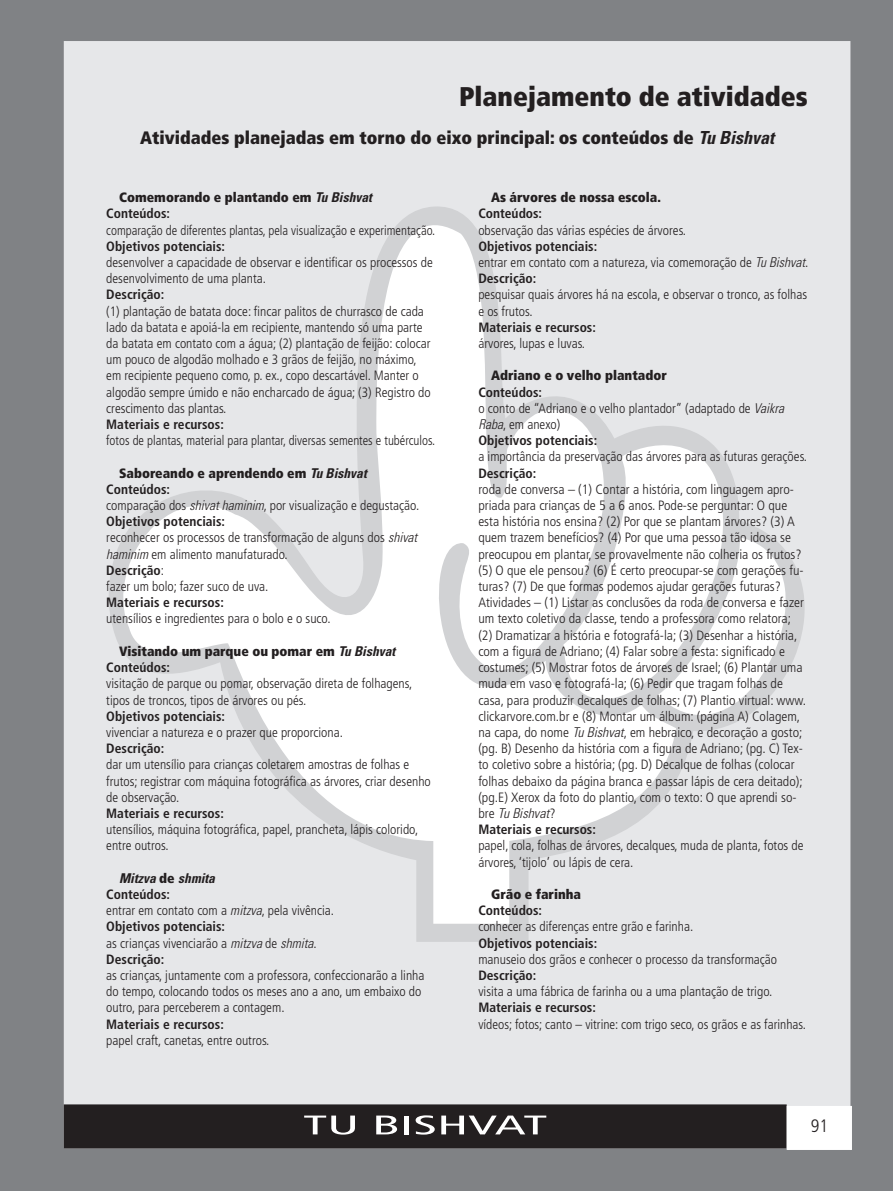
<style>
.page{position:relative;width:893px;height:1191px;background:#808285}
.page>*{position:absolute;margin:0;border:0;box-sizing:border-box;transform-origin:0 0}
.t1{font:900 condensed 27px "Frutiger";color:#231f20}
.t2{font:condensed 27px "Frutiger";color:#fff;scale:2 1}
.t3{font:900 condensed 18px "Frutiger";color:#231f20}
.t4{font:300 condensed 18px "Frutiger";color:#231f20}
.t5{font:300 condensed 13.5px/16.2px "Frutiger";color:#231f20}
.t6{font:700 condensed 13.5px "Frutiger";color:#231f20}
.t7{font:900 condensed 13.5px/16.2px "Frutiger";color:#231f20}
.t8{font:300 condensed 13.5px "Frutiger";color:#231f20;scale:.95 1}
.t9{font:italic 700 condensed 13.5px "Univers";color:#231f20}
.t10{font:italic 300 condensed 13.5px "Univers";color:#231f20}
.s1{font-family:"Univers";font-weight:700;font-style:italic}
.s2{font-weight:700}
.s3{font-weight:900}
.s4{font-family:"Univers";font-style:italic}
.s5{font-family:"Frutiger";font-weight:900;font-style:normal}
.s6{font-family:"Frutiger";font-style:normal}
</style>
<div class="page">
<div style="left:65px;top:42px;width:785px;height:1105px;background:#e6e7e9"></div>
<div style="left:65px;top:1105px;width:721px;height:42px;background:#231f20"></div>
<div style="left:64px;top:1104px;width:723px;height:44px;border:2px solid #231f20"></div>
<div style="left:787px;top:1106px;width:64px;height:43px;background:#fff"></div>
<svg style="left:109px;top:206px;width:696px;height:736px"></svg>
<svg style="left:119px;top:215px;width:557px;height:708px"></svg>
<svg style="left:563px;top:426px;width:167px;height:284px;background:#f2f2f3"></svg>
<svg style="left:657px;top:537px;width:131px;height:180px;background:#f2f2f3"></svg>
<h1 class="t1" style="left:459px;top:81px;width:350px">Planejamento de atividades</h1>
<h2 class="t3" style="left:140px;top:127px;width:635px">Atividades planejadas em torno do eixo principal: os conteúdos de <span class="s1">Tu Bishvat</span></h2>
<p class="t7" style="left:106px;top:189px;width:267px;text-indent:13px">Comemorando e plantando em <span class="s1">Tu Bishvat<br></span><span class="s2">Conteúdos:</span></p>
<p class="t8" style="left:106px;top:222px;width:348px">comparação de diferentes plantas, pela visualização e experimentação.</p>
<p class="t6" style="left:106px;top:238px;width:120px">Objetivos potenciais:</p>
<p class="t5" style="left:106px;top:254px;width:328px">desenvolver a capacidade de observar e identificar os processos de desenvolvimento de uma planta.</p>
<p class="t6" style="left:106px;top:287px;width:60px">Descrição:</p>
<p class="t5" style="left:106px;top:303px;width:326px">(1) plantação de batata doce: fincar palitos de churrasco de cada lado da batata e apoiá-la em recipiente, mantendo só uma parte da batata em contato com a água; (2) plantação de feijão: colocar um pouco de algodão molhado e 3 grãos de feijão, no máximo, em recipiente pequeno como, p. ex., copo descartável. Manter o algodão sempre úmido e não encharcado de água; (3) Registro do crescimento das plantas.</p>
<p class="t6" style="left:106px;top:416px;width:119px">Materiais e recursos:</p>
<p class="t8" style="left:106px;top:433px;width:348px">fotos de plantas, material para plantar, diversas sementes e tubérculos.</p>
<p class="t5" style="left:106px;top:465px;width:314px;text-indent:13px"><span class="s3">Saboreando e aprendendo em</span> <span class="s1">Tu Bishvat </span><span class="s2">Conteúdos:<br></span>comparação dos <span class="s4">shivat haminim</span>, por visualização e degustação.<br><span class="s2">Objetivos potenciais:<br></span>reconhecer os processos de transformação de alguns dos <span class="s4">shivat haminim</span> em alimento manufaturado.<br><span class="s2">Descrição</span>:<br>fazer um bolo; fazer suco de uva.</p>
<p class="t6" style="left:106px;top:594px;width:119px">Materiais e recursos:</p>
<p class="t5" style="left:106px;top:611px;width:226px">utensílios e ingredientes para o bolo e o suco.</p>
<p class="t7" style="left:106px;top:643px;width:290px;text-indent:13px">Visitando um parque ou pomar em <span class="s1">Tu Bishvat<br></span><span class="s2">Conteúdos:</span></p>
<p class="t5" style="left:106px;top:675px;width:308px">visitação de parque ou pomar, observação direta de folhagens, tipos de troncos, tipos de árvores ou pés.</p>
<p class="t6" style="left:106px;top:708px;width:120px">Objetivos potenciais:</p>
<p class="t5" style="left:106px;top:724px;width:238px">vivenciar a natureza e o prazer que proporciona.</p>
<p class="t6" style="left:106px;top:740px;width:60px">Descrição:</p>
<p class="t5" style="left:106px;top:756px;width:326px">dar um utensílio para crianças coletarem amostras de folhas e frutos; registrar com máquina fotográfica as árvores, criar desenho de observação.</p>
<p class="t6" style="left:106px;top:805px;width:119px">Materiais e recursos:</p>
<p class="t5" style="left:106px;top:821px;width:313px">utensílios, máquina fotográfica, papel, prancheta, lápis colorido, entre outros.</p>
<p class="t9" style="left:119px;top:869px;width:97px">Mitzva <span class="s5">de</span> shmita</p>
<p class="t5" style="left:106px;top:886px;width:229px"><span class="s2">Conteúdos:<br></span>entrar em contato com a <span class="s4">mitzva</span>, pela vivência.<br><span class="s2">Objetivos potenciais:<br></span>as crianças vivenciarão a <span class="s4">mitzva</span> de <span class="s4">shmita</span>.<br><span class="s2">Descrição:</span></p>
<p class="t5" style="left:106px;top:967px;width:320px">as crianças, juntamente com a professora, confeccionarão a linha do tempo, colocando todos os meses ano a ano, um embaixo do outro, para perceberem a contagem.</p>
<p class="t6" style="left:106px;top:1016px;width:119px">Materiais e recursos:</p>
<p class="t5" style="left:106px;top:1032px;width:165px">papel craft, canetas, entre outros.</p>
<p class="t7" style="left:491px;top:189px;width:171px">As árvores de nossa escola.</p>
<p class="t6" style="left:478px;top:206px;width:65px">Conteúdos:</p>
<p class="t5" style="left:478px;top:222px;width:209px">observação das várias espécies de árvores.</p>
<p class="t5" style="left:478px;top:238px;width:332px"><span class="s2">Objetivos potenciais:<br></span>entrar em contato com a natureza, via comemoração de <span class="s4">Tu Bishvat</span>.<br><span class="s2">Descrição:</span></p>
<p class="t5" style="left:478px;top:287px;width:330px">pesquisar quais árvores há na escola, e observar o tronco, as folhas e os frutos.</p>
<p class="t6" style="left:478px;top:319px;width:119px">Materiais e recursos:</p>
<p class="t5" style="left:478px;top:335px;width:108px">árvores, lupas e luvas.</p>
<p class="t7" style="left:491px;top:367px;width:177px">Adriano e o velho plantador</p>
<p class="t5" style="left:478px;top:384px;width:307px"><span class="s2">Conteúdos:<br></span>o conto de “Adriano e o velho plantador” (adaptado de <span class="s4">Vaikra<br>Raba</span>, em anexo)<br><span class="s2">Objetivos potenciais:</span></p>
<p class="t5" style="left:478px;top:449px;width:330px">a importância da preservação das árvores para as futuras gerações.</p>
<p class="t6" style="left:478px;top:465px;width:60px">Descrição:</p>
<p class="t5" style="left:478px;top:481px;width:329px">roda de conversa – (1) Contar a história, com linguagem apro&shy;priada para crianças de 5 a 6 anos. Pode-se perguntar: O que esta história nos ensina? (2) Por que se plantam árvores? (3) A quem trazem benefícios? (4) Por que uma pessoa tão idosa se preocupou em plantar, se provavelmente não colheria os frutos? (5) O que ele pensou? (6) É certo preocupar-se com gerações fu&shy;turas? (7) De que formas podemos ajudar gerações futuras?<br>Atividades – (1) Listar as conclusões da roda de conversa e fazer um texto coletivo da classe, tendo a professora como relatora; (2) Dramatizar a história e fotografá-la; (3) Desenhar a história, com a figura de Adriano; (4) Falar sobre a festa: significado e costumes; (5) Mostrar fotos de árvores de Israel; (6) Plantar uma muda em vaso e fotografá-la; (6) Pedir que tragam folhas de casa, para produzir decalques de folhas; (7) Plantio virtual: www. clickarvore.com.br e (8) Montar um álbum: (página A) Colagem, na capa, do nome <span class="s4">Tu Bishvat</span>, em hebraico, e decoração a gosto; (pg. B) Desenho da história com a figura de Adriano; (pg. C) Tex&shy;to coletivo sobre a história; (pg. D) Decalque de folhas (colocar folhas debaixo da página branca e passar lápis de cera deitado); (pg.E) Xerox da foto do plantio, com o texto: O que aprendi so-</p>
<p class="t10" style="left:478px;top:805px;width:79px"><span class="s6">bre</span> Tu Bishvat<span class="s6">?</span></p>
<p class="t6" style="left:478px;top:821px;width:119px">Materiais e recursos:</p>
<p class="t5" style="left:478px;top:837px;width:327px">papel, cola, folhas de árvores, decalques, muda de planta, fotos de árvores, ‘tijolo’ ou lápis de cera.</p>
<p class="t7" style="left:491px;top:886px;width:91px">Grão e farinha</p>
<p class="t6" style="left:478px;top:902px;width:65px">Conteúdos:</p>
<p class="t5" style="left:478px;top:918px;width:216px">conhecer as diferenças entre grão e farinha.</p>
<p class="t6" style="left:478px;top:935px;width:120px">Objetivos potenciais:</p>
<p class="t5" style="left:478px;top:951px;width:300px">manuseio dos grãos e conhecer o processo da transformação</p>
<p class="t6" style="left:478px;top:967px;width:60px">Descrição:</p>
<p class="t5" style="left:478px;top:983px;width:295px">visita a uma fábrica de farinha ou a uma plantação de trigo.</p>
<p class="t6" style="left:478px;top:999px;width:119px">Materiais e recursos:</p>
<p class="t5" style="left:478px;top:1016px;width:329px">vídeos; fotos; canto – vitrine: com trigo seco, os grãos e as farinhas.</p>
<h1 class="t2" style="left:303px;top:1109px;width:124px">TU BISHVAT</h1>
<h2 class="t4" style="left:811px;top:1115px;width:19px">91</h2>
</div>
